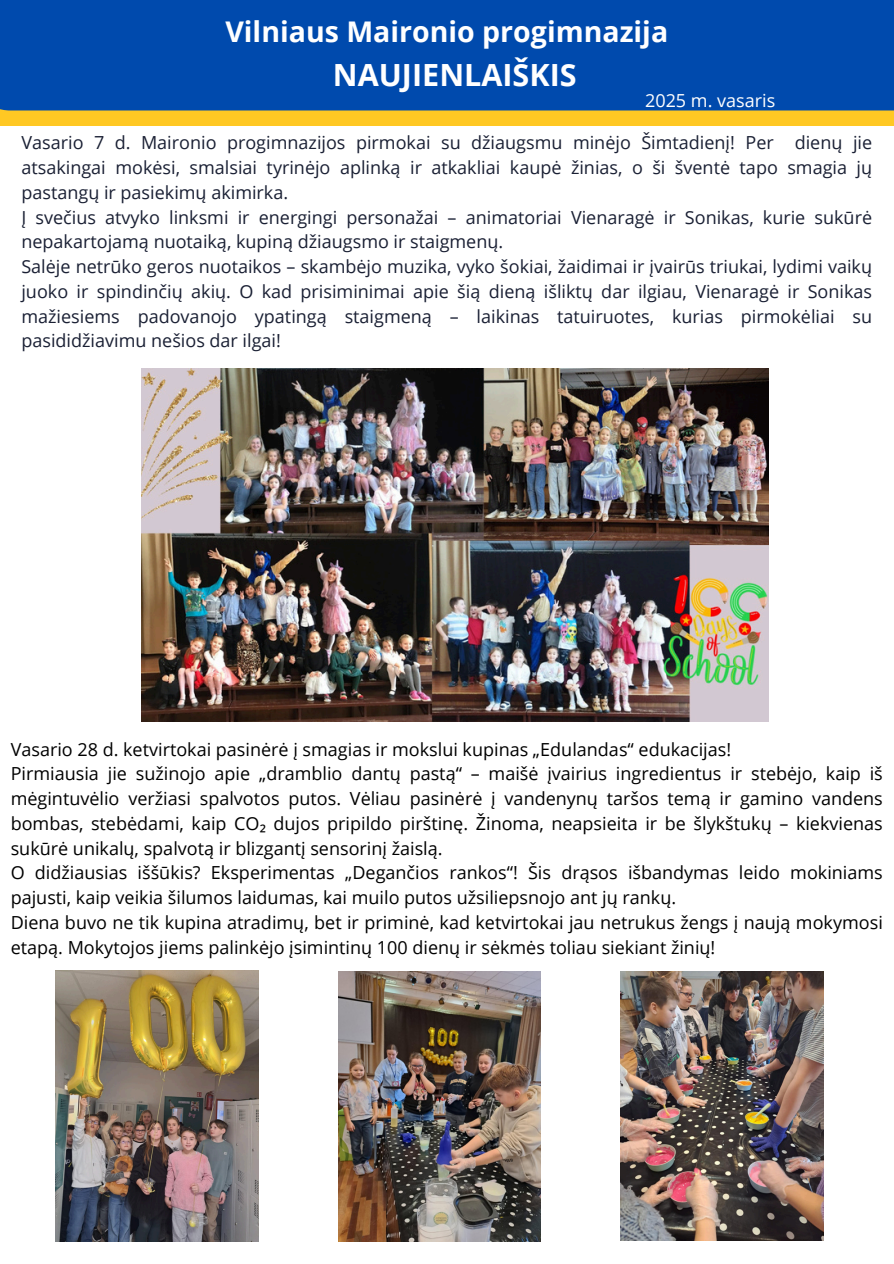
<style>
.page{position:relative;width:894px;height:1264px;background:#fff}
.page>*{position:absolute;margin:0;border:0;box-sizing:border-box;transform-origin:0 0}
.t1{font:700 30.6px "Open Sans";color:#fff}
.t2{font:700 28.5px "Open Sans";color:#fff}
.t3{font:18px/24.8px "Open Sans";color:#000}
.t4{font:18px/24.8px "Open Sans";color:#1a2034;text-align:justify}
.t5{font:18px "Open Sans";color:#fff}
.s1{font-family:"Noto Sans"}
</style>
<div class="page">
<div style="left:0;top:0;width:893px;height:125px;background:#ffc823"></div>
<div style="left:0;top:0;width:893px;height:110px;background:#004aad"></div>
<img style="left:141px;top:368px;width:627px;height:353px">
<img style="left:56px;top:970px;width:202px;height:270px">
<img style="left:620px;top:971px;width:203px;height:268px">
<img style="left:338px;top:971px;width:202px;height:270px">
<h2 class="t2" style="left:225px;top:12px;width:444px">Vilniaus Maironio progimnazija</h2>
<h1 class="t1" style="left:333px;top:53px;width:245px">NAUJIENLAIŠKIS</h1>
<p class="t5" style="left:645px;top:87px;width:132px">2025 m. vasaris</p>
<p class="t4" style="left:21px;top:130px;width:852px">Vasario 7 d. Maironio progimnazijos pirmokai su džiaugsmu minėjo Šimtadienį! Per dienų jie atsakingai mokėsi, smalsiai tyrinėjo aplinką ir atkakliai kaupė žinias, o ši šventė tapo smagia jų pastangų ir pasiekimų akimirka.</p>
<p class="t4" style="left:21px;top:204px;width:852px">Į svečius atvyko linksmi ir energingi personažai – animatoriai Vienaragė ir Sonikas, kurie sukūrė nepakartojamą nuotaiką, kupiną džiaugsmo ir staigmenų.</p>
<p class="t4" style="left:21px;top:254px;width:852px">Salėje netrūko geros nuotaikos – skambėjo muzika, vyko šokiai, žaidimai ir įvairūs triukai, lydimi vaikų juoko ir spindinčių akių. O kad prisiminimai apie šią dieną išliktų dar ilgiau, Vienaragė ir Sonikas mažiesiems padovanojo ypatingą staigmeną – laikinas tatuiruotes, kurias pirmokėliai su pasididžiavimu nešios dar ilgai!</p>
<p class="t3" style="left:11px;top:736px;width:721px">Vasario 28 d. ketvirtokai pasinėrė į smagias ir mokslui kupinas „Edulandas“ edukacijas!</p>
<p class="t3" style="left:11px;top:761px;width:873px;text-align:justify">Pirmiausia jie sužinojo apie „dramblio dantų pastą“ – maišė įvairius ingredientus ir stebėjo, kaip iš mėgintuvėlio veržiasi spalvotos putos. Vėliau pasinėrė į vandenynų taršos temą ir gamino vandens bombas, stebėdami, kaip CO<span class="s1">₂</span> dujos pripildo pirštinę. Žinoma, neapsieita ir be šlykštukų – kiekvienas sukūrė unikalų, spalvotą ir blizgantį sensorinį žaislą.</p>
<p class="t3" style="left:11px;top:860px;width:873px">O didžiausias iššūkis? Eksperimentas „Degančios rankos“! Šis drąsos išbandymas leido mokiniams pajusti, kaip veikia šilumos laidumas, kai muilo putos užsiliepsnojo ant jų rankų.</p>
<p class="t3" style="left:11px;top:909px;width:873px">Diena buvo ne tik kupina atradimų, bet ir priminė, kad ketvirtokai jau netrukus žengs į naują mokymosi etapą. Mokytojos jiems palinkėjo įsimintinų 100 dienų ir sėkmės toliau siekiant žinių!</p>
</div>
